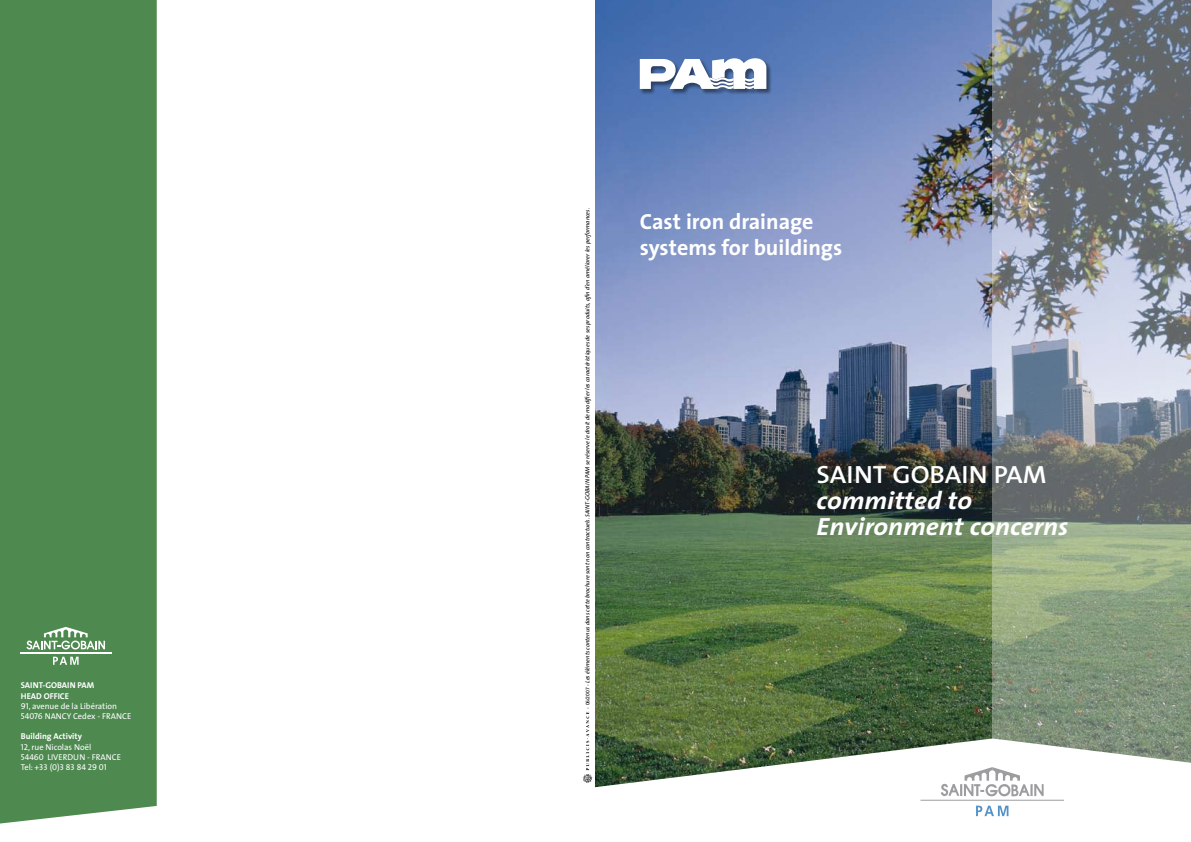
<style>
.page{position:relative;width:1191px;height:842px;background:#fff}
.page>*{position:absolute;margin:0;border:0;box-sizing:border-box;transform-origin:0 0}
.t1{font:italic 700 25px/26px "The Sans";color:#fff;scale:1.07 1}
.t2{font:600 25px "The Sans";color:#fff;scale:1.07 1}
.t3{font:700 22px/26.4px "The Sans";color:#fff}
.t4{font:8.5px/10.2px "The Sans";color:#fff}
.t5{font:8.5px/10.2px "The Sans Caps";color:#fff}
.t6{font:700 8.5px/10.2px "The Sans";color:#fff}
.t7{font:italic 6px "The Sans";color:#000}
.s1{font-weight:700}
.s2{font-family:"The Sans Caps"}
.s3{font-family:"The Sans Caps";font-weight:400}
.s4{font-weight:400}
.s5{font-family:"The Sans"}
.s6{font-family:"Frutiger";font-style:normal;font-size:5px}
</style>
<div class="page">
<img style="left:595px;top:0;width:397px;height:738px">
<div style="left:0;top:0;width:157px;height:823px;background:#4e8950"></div>
<svg style="left:992px;top:0;width:199px;height:738px;background:#889290"></svg>
<svg style="left:592px;top:738px;width:599px;height:79px"></svg>
<div style="left:639px;top:58px;width:133px;height:37px;background:#000;opacity:.45"></div>
<svg style="left:640px;top:58px;width:126px;height:32px"></svg>
<svg style="left:583px;top:712px;width:9px;height:71px"></svg>
<svg style="left:53px;top:657px;width:26px;height:8px"></svg>
<hr style="left:20px;top:653px;width:91px;height:1px;background:#fff">
<svg style="left:27px;top:627px;width:78px;height:22px"></svg>
<svg style="left:940px;top:767px;width:103px;height:30px"></svg>
<svg style="left:976px;top:806px;width:32px;height:10px"></svg>
<hr style="left:920px;top:800px;width:144px;height:1px;background:#9c9d9f">
<h3 class="t4" style="left:21px;top:680px;width:112px"><span class="s1">SAINT-GOBAIN PAM<br>HEAD OFFICE<br></span><span class="s2">91</span>, avenue de la Libération<br><span class="s2">54076</span> NANCY Cedex - FRANCE</h3>
<h3 class="t6" style="left:21px;top:731px;width:72px">Building Activity<br><span class="s3">12,</span> <span class="s4">rue Nicolas Noël</span></h3>
<h3 class="t5" style="left:21px;top:752px;width:102px">54460 LIVERDUN <span class="s5">- FRANCE<br>Tel:</span> +33 (0)3 83 84 29 01</h3>
<p class="t7" style="left:582px;top:708px;width:502px;rotate:-90deg"><span class="s6">- 06/2007 -</span> Les éléments contenus dans cette brochure sont non contractuels. SAINT-GOBAIN PAM se réserve le droit de modifier les caractéristiques de ses produits, afin d’en améliorer les performances.</p>
<h2 class="t3" style="left:640px;top:207px;width:204px">Cast iron drainage systems for buildings</h2>
<h1 class="t2" style="left:816px;top:454px;width:216px">SAINT GOBAIN PAM</h1>
<h1 class="t1" style="left:816px;top:487px;width:237px">committed to<br>Environment concerns</h1>
</div>
